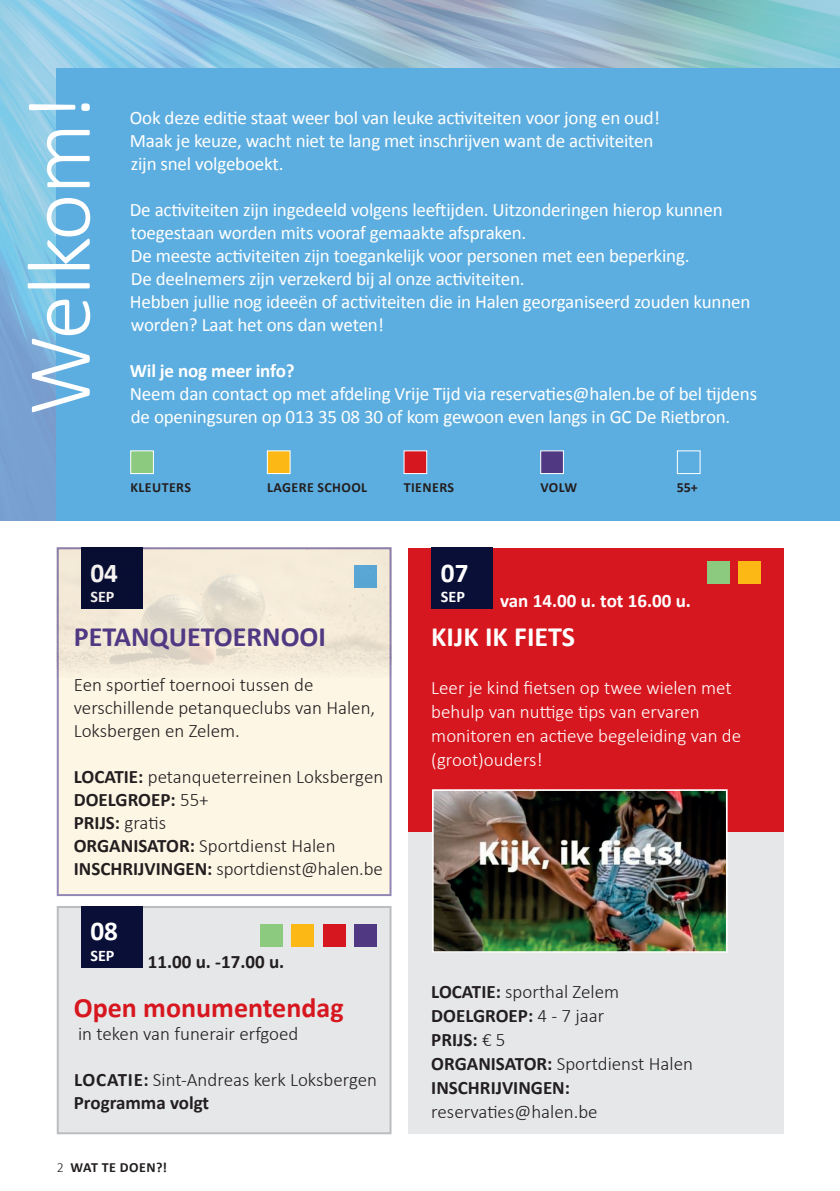
<style>
.page{position:relative;width:840px;height:1191px;background:#fff}
.page>*{position:absolute;margin:0;border:0;box-sizing:border-box;transform-origin:0 0}
.t1{font:300 90.8px "Calibri";letter-spacing:-.01em;color:#fff}
.t2{font:700 28px "Calibri";color:#d7171f}
.t3{font:700 28px "Calibri";color:#503883}
.t4{font:700 28px "Calibri";color:#fff}
.t5{font:700 27.2px "Calibri";color:#fff}
.t6{font:19px/23px "Calibri";letter-spacing:-.01em;color:#fff}
.t7{font:300 19px/23px "Calibri";color:#231f20}
.t8{font:300 19px/24px "Calibri";color:#fff}
.t9{font:700 19px/24px "Calibri";color:#231f20}
.t10{font:700 19px "Calibri";letter-spacing:-.01em;color:#fff}
.t11{font:700 16.2px "Calibri";color:#fff}
.t12{font:700 14px "Calibri";letter-spacing:.03em;color:#231f20}
.s1{font-weight:700}
.s2{font-weight:300}
</style>
<div class="page">
<div style="left:408px;top:768px;width:374px;height:366px;background:#e6e7e9"></div>
<div style="left:408px;top:548px;width:374px;height:283px;background:#d7171f"></div>
<img style="left:0;top:0;width:839px;height:520px">
<div style="left:57px;top:68px;width:782px;height:452px;background:#5daee0"></div>
<div style="left:130px;top:450px;width:24px;height:24px;background:#8cca7f;border:1px solid #fff"></div>
<div style="left:267px;top:450px;width:23px;height:24px;background:#fcb814;border:1px solid #fff"></div>
<div style="left:403px;top:450px;width:24px;height:24px;background:#d7171f;border:1px solid #fff"></div>
<div style="left:540px;top:450px;width:23px;height:24px;background:#503883;border:1px solid #fff"></div>
<img style="left:435px;top:792px;width:289px;height:158px">
<div style="left:432px;top:789px;width:295px;height:164px;border:2px solid #fff"></div>
<div style="left:431px;top:547px;width:61px;height:62px;background:#090f36"></div>
<div style="left:706px;top:561px;width:23px;height:23px;background:#8cca7f"></div>
<div style="left:738px;top:561px;width:22px;height:23px;background:#fcb814"></div>
<div style="left:58px;top:548px;width:332px;height:347px;background:#fef6e5"></div>
<div style="left:676px;top:450px;width:24px;height:24px;background:#5daee0;border:1px solid #fff"></div>
<img style="left:57px;top:547px;width:334px;height:130px">
<div style="left:58px;top:907px;width:332px;height:226px;background:#e6e7e9"></div>
<div style="left:57px;top:906px;width:334px;height:228px;border:2px solid #bcbdc0"></div>
<div style="left:81px;top:906px;width:61px;height:61px;background:#090f36"></div>
<div style="left:291px;top:923px;width:23px;height:23px;background:#fcb814"></div>
<div style="left:322px;top:923px;width:23px;height:23px;background:#d7171f"></div>
<div style="left:354px;top:923px;width:23px;height:23px;background:#503883"></div>
<div style="left:260px;top:923px;width:22px;height:23px;background:#8cca7f"></div>
<h1 class="t1" style="left:3px;top:415px;width:323px;rotate:-90deg">Welkom!</h1>
<p class="t6" style="left:130px;top:105px;width:531px">Ook deze editie staat weer bol van leuke activiteiten voor jong en oud!<br>Maak je keuze, wacht niet te lang met inschrijven want de activiteiten zijn snel volgeboekt.</p>
<p class="t6" style="left:130px;top:197px;width:621px">De activiteiten zijn ingedeeld volgens leeftijden. Uitzonderingen hierop kunnen toegestaan worden mits vooraf gemaakte afspraken.<br>De meeste activiteiten zijn toegankelijk voor personen met een beperking.<br>De deelnemers zijn verzekerd bij al onze activiteiten.<br>Hebben jullie nog ideeën of activiteiten die in Halen georganiseerd zouden kunnen worden? Laat het ons dan weten!</p>
<p class="t10" style="left:130px;top:359px;width:166px">Wil je nog meer info?</p>
<p class="t6" style="left:130px;top:381px;width:628px">Neem dan contact op met afdeling Vrije Tijd via reservaties@halen.be of bel tijdens de openingsuren op 013 35 08 30 of kom gewoon even langs in GC De Rietbron.</p>
<p class="t12" style="left:130px;top:479px;width:62px">KLEUTERS</p>
<p class="t12" style="left:267px;top:479px;width:101px">LAGERE SCHOOL</p>
<p class="t12" style="left:403px;top:479px;width:52px">TIENERS</p>
<p class="t12" style="left:540px;top:479px;width:38px">VOLW</p>
<p class="t12" style="left:676px;top:479px;width:22px">55+</p>
<h3 class="t5" style="left:90px;top:555px;width:29px">04</h3>
<p class="t11" style="left:90px;top:586px;width:26px">SEP</p>
<h3 class="t5" style="left:440px;top:556px;width:29px">07</h3>
<p class="t11" style="left:440px;top:587px;width:26px">SEP</p>
<p class="t10" style="left:500px;top:589px;width:192px">van 14.00 u. tot 16.00 u.</p>
<h2 class="t3" style="left:74px;top:619px;width:254px">PETANQUETOERNOOI</h2>
<p class="t7" style="left:74px;top:673px;width:303px">Een sportief toernooi tussen de verschillende petanqueclubs van Halen,<br>Loksbergen en Zelem.</p>
<p class="t7" style="left:74px;top:764px;width:311px"><span class="s1">LOCATIE:</span> petanqueterreinen Loksbergen<br><span class="s1">DOELGROEP:</span> 55+<br><span class="s1">PRIJS:</span> gratis<br><span class="s1">ORGANISATOR:</span> Sportdienst Halen<br><span class="s1">INSCHRIJVINGEN:</span> sportdienst@halen.be</p>
<h3 class="t5" style="left:90px;top:914px;width:29px">08</h3>
<p class="t11" style="left:90px;top:945px;width:26px">SEP</p>
<h2 class="t2" style="left:74px;top:990px;width:271px">Open monumentendag</h2>
<p class="t7" style="left:78px;top:1021px;width:222px">in teken van funerair erfgoed</p>
<p class="t7" style="left:74px;top:1067px;width:305px"><span class="s1">LOCATIE:</span> Sint-Andreas kerk Loksbergen<br><span class="s1">Programma volgt</span></p>
<p class="t9" style="left:148px;top:948px;width:138px">11.00 u. -17.00 u.</p>
<p class="t12" style="left:57px;top:1158px;width:112px"><span class="s2">2</span> WAT TE DOEN?!</p>
<h2 class="t4" style="left:431px;top:619px;width:145px">KIJK IK FIETS</h2>
<p class="t8" style="left:431px;top:674px;width:311px">Leer je kind fietsen op twee wielen met behulp van nuttige tips van ervaren monitoren en actieve begeleiding van de (groot)ouders!</p>
<p class="t9" style="left:431px;top:978px;width:263px">LOCATIE: <span class="s2">sporthal Zelem<br></span>DOELGROEP: <span class="s2">4 - 7 jaar<br></span>PRIJS: <span class="s2">€ 5<br></span>ORGANISATOR: <span class="s2">Sportdienst Halen<br></span>INSCHRIJVINGEN:</p>
<p class="t7" style="left:431px;top:1099px;width:168px">reservaties@halen.be</p>
</div>
